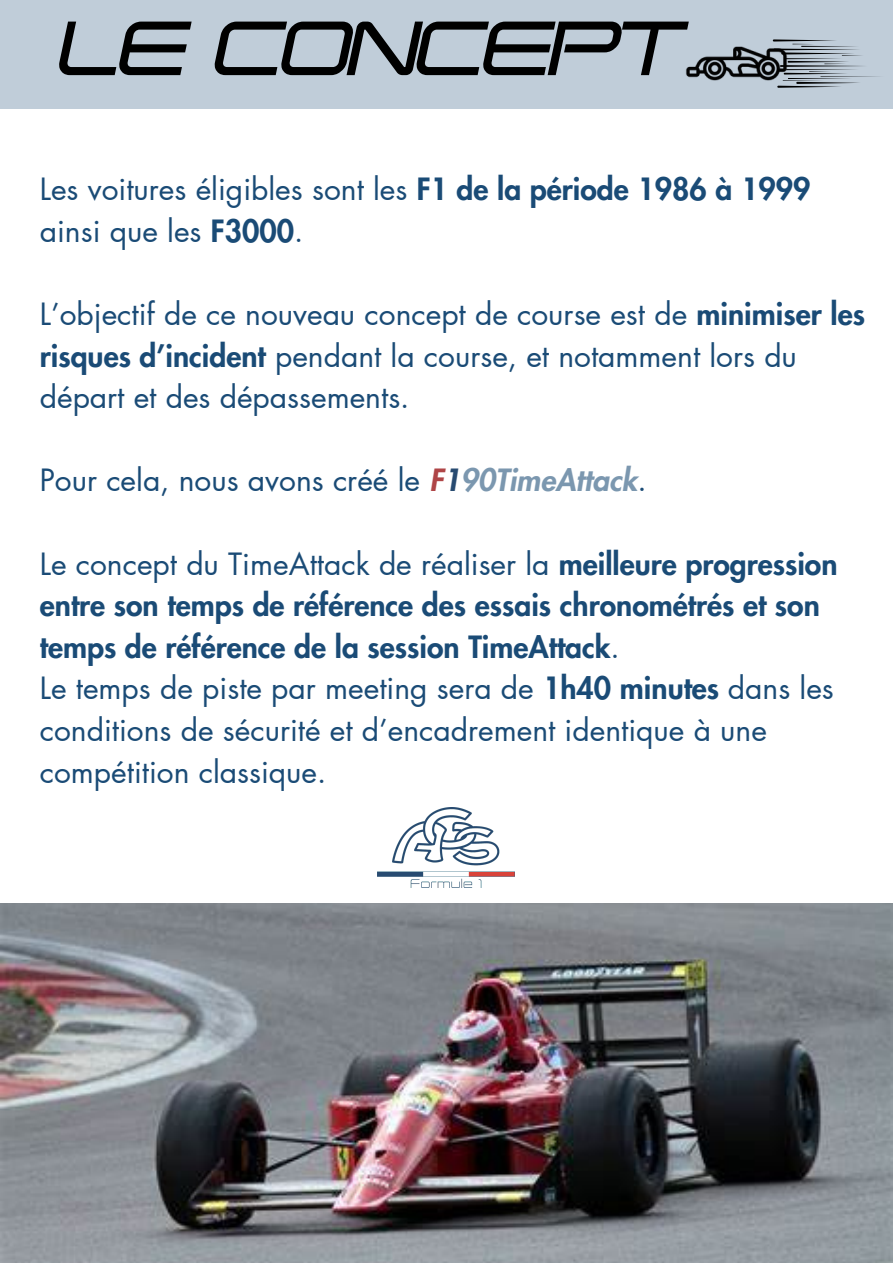
<style>
.page{position:relative;width:893px;height:1264px;background:#fff}
.page>*{position:absolute;margin:0;border:0;box-sizing:border-box;transform-origin:0 0}
.t1{font:italic 700 75px "Expansiva";letter-spacing:-.065em;color:#000}
.t2{font:30px/41.5px "Futura LT Pro";color:#1a4b76}
.t3{font:800 30px/41.5px "Futura LT Pro";color:#1a4b76}
.s1{font-weight:800}
.s2{font-weight:800;font-style:italic;color:#af4547}
.s3{font-weight:800;font-style:italic;color:#284b71}
.s4{font-weight:800;font-style:italic;color:#7b97af}
.s5{font-weight:400}
</style>
<div class="page">
<div style="left:0;top:0;width:892px;height:109px;background:#c0cdd9"></div>
<img style="left:686px;top:46px;width:86px;height:35px">
<svg style="left:772px;top:39px;width:108px;height:49px"></svg>
<img style="left:377px;top:807px;width:138px;height:80px">
<img style="left:0;top:903px;width:892px;height:359px">
<p class="t1" style="left:59px;top:18px;width:629px">LE CONCEPT</p>
<p class="t2" style="left:40px;top:169px;width:772px">Les voitures éligibles sont les <span class="s1">F1 de la période 1986 à 1999 </span>ainsi que les <span class="s1">F3000</span>.</p>
<p class="t2" style="left:40px;top:294px;width:826px">L’objectif de ce nouveau concept de course est de <span class="s1">minimiser les risques d’incident</span> pendant la course, et notamment lors du départ et des dépassements.</p>
<p class="t2" style="left:40px;top:461px;width:608px">Pour cela, nous avons créé le <span class="s2">F</span><span class="s3">1</span><span class="s4">90TimeAttack</span>.</p>
<p class="t3" style="left:40px;top:544px;width:799px"><span class="s5">Le concept du TimeAttack de réaliser la</span> meilleure progression entre son temps de référence des essais chronométrés et son temps de référence de la session TimeAttack<span class="s5">.</span></p>
<p class="t2" style="left:40px;top:669px;width:795px">Le temps de piste par meeting sera de <span class="s1">1h40 minutes</span> dans les conditions de sécurité et d’encadrement identique à une compétition classique.</p>
</div>
